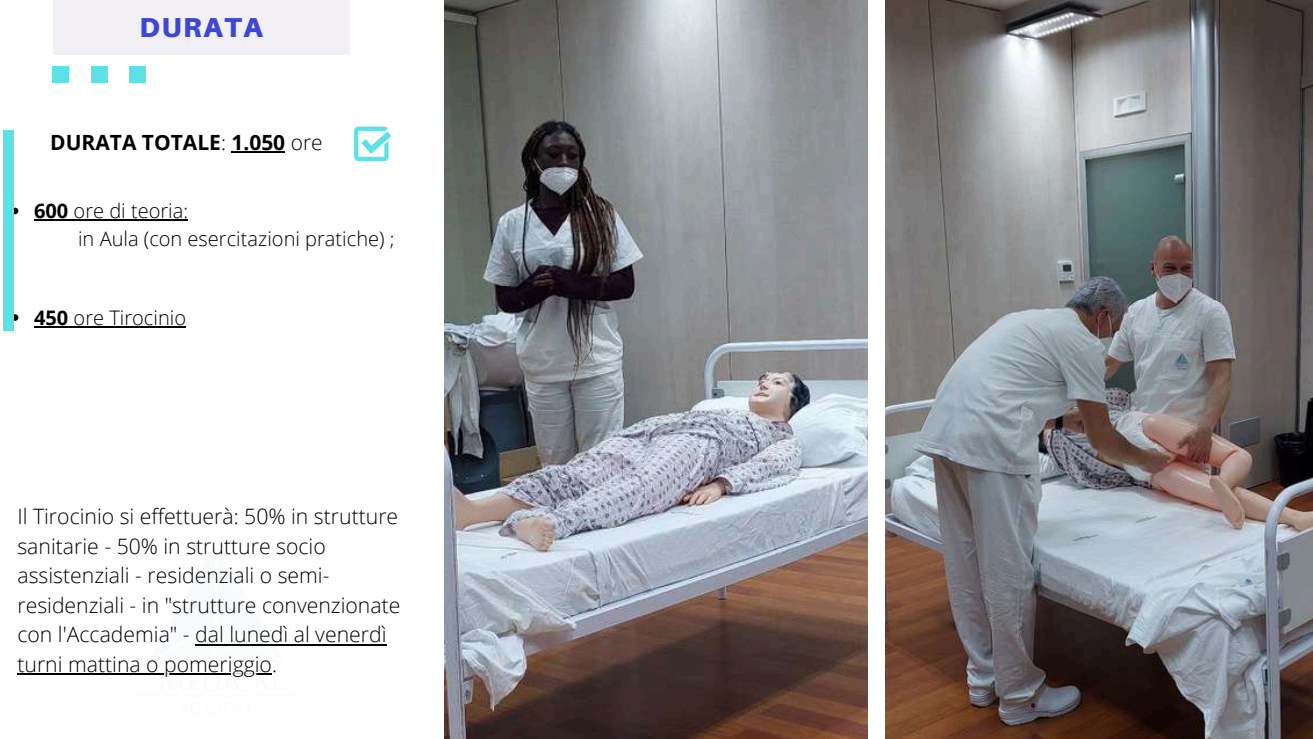
<style>
.page{position:relative;width:1313px;height:739px;background:#fff}
.page>*{position:absolute;margin:0;border:0;box-sizing:border-box;transform-origin:0 0}
.t1{font:900 27.47px "Aileron";letter-spacing:.06em;color:#3c47d6}
.t2{font:300 21.18px/29.6px "Open Sans";color:#000}
.t3{font:700 21px "Open Sans";color:#000}
.t4{font:300 20.12px/27.7px "Open Sans";color:#000}
.s1{font-weight:300}
.s2{font-weight:700}
</style>
<div class="page">
<div style="left:53px;top:66px;width:16px;height:16px;background:#5ce1e6"></div>
<div style="left:91px;top:66px;width:16px;height:16px;background:#5ce1e6"></div>
<div style="left:129px;top:66px;width:16px;height:16px;background:#5ce1e6"></div>
<img style="left:445px;top:0;width:422px;height:739px">
<svg style="left:354px;top:127px;width:37px;height:34px"></svg>
<svg style="left:14px;top:208px;width:4px;height:6px"></svg>
<hr style="left:34px;top:219px;width:34px;height:2px;background:#000">
<hr style="left:68px;top:219px;width:120px;height:2px;background:#000">
<svg style="left:14px;top:314px;width:4px;height:7px"></svg>
<hr style="left:34px;top:326px;width:34px;height:1px;background:#000">
<hr style="left:68px;top:326px;width:118px;height:1px;background:#000">
<div style="left:53px;top:0;width:296px;height:54px;background:#f2f0f4"></div>
<hr style="left:195px;top:644px;width:191px;height:1px;background:#000">
<hr style="left:17px;top:673px;width:255px;height:2px;background:#000">
<div style="left:3px;top:130px;width:11px;height:201px;background:#5ce1e6"></div>
<img style="left:164px;top:645px;width:158px;height:30px">
<img style="left:885px;top:0;width:427px;height:739px">
<hr style="left:231px;top:152px;width:54px;height:1px;background:#000">
<p class="t1" style="left:139px;top:10px;width:125px">DURATA</p>
<p class="t3" style="left:50px;top:128px;width:274px">DURATA TOTALE<span class="s1">:</span> 1.050 <span class="s1">ore</span></p>
<p class="t4" style="left:78px;top:197px;width:318px;text-indent:-44px"><span class="s2">600</span> ore di teoria:<br>in Aula (con esercitazioni pratiche) ;</p>
<p class="t4" style="left:34px;top:303px;width:153px"><span class="s2">450</span> ore Tirocinio</p>
<p class="t2" style="left:17px;top:501px;width:384px">Il Tirocinio si effettuerà: 50% in strutture sanitarie - 50% in strutture socio assistenziali - residenziali o semi&shy;residenziali - in "strutture convenzionate con l'Accademia" - dal lunedì al venerdì turni mattina o pomeriggio.</p>
</div>
